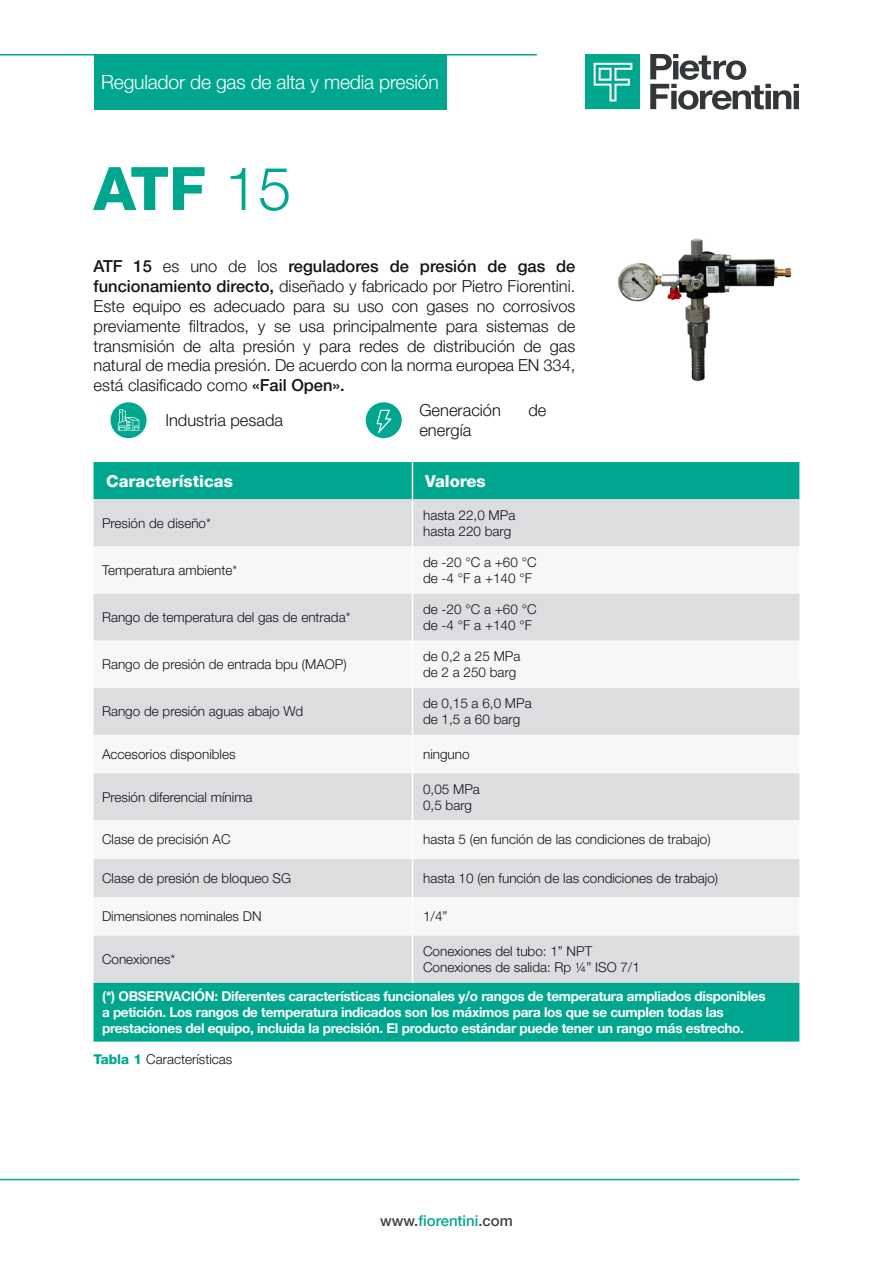
<style>
.page{position:relative;width:893px;height:1263px;background:#fff}
.page>*{position:absolute;margin:0;border:0;box-sizing:border-box;transform-origin:0 0}
.Titolo_Capitolo{font:800 60px "Helvetica Neue LT Pro";color:#00a78e}
.t1{font:300 19.5px "Helvetica Neue LT Pro";letter-spacing:-.01em;color:#fff}
.Testo{font:300 16.5px/19.8px "Helvetica Neue LT Pro";color:#121418;text-align:justify}
.titoli_tabella_bianc{font:800 16.5px "Helvetica Neue LT Pro";color:#fff}
.titoletto_technische{font:500 15px "Helvetica Neue LT Pro";color:#00a78e}
.testo_tabella{font:300 13.5px "Helvetica Neue LT Pro";color:#121418}
.testo_tabella-2{font:700 13.5px/16.2px "Helvetica Neue LT Pro";letter-spacing:-.02em;color:#fff}
.s1{font-weight:300}
.s2{font-weight:500}
.s3{font-weight:800;color:#00a78e}
.s4{color:#414243}
</style>
<div class="page">
<hr style="left:0;top:54px;width:537px;height:2px;background:#00a78e">
<hr style="left:0;top:1179px;width:799px;height:1px;background:#00a78e">
<div style="left:94px;top:55px;width:352px;height:55px;background:#00a78e"></div>
<svg style="left:650px;top:54px;width:149px;height:56px"></svg>
<svg style="left:585px;top:54px;width:55px;height:55px;background:#25b39e"></svg>
<div style="left:94px;top:462px;width:705px;height:579px;background:#00a78e"></div>
<div style="left:94px;top:499px;width:705px;height:483px;background:#dcdddf"></div>
<svg style="left:94px;top:546px;width:705px;height:389px"></svg>
<hr style="left:412px;top:546px;width:1px;height:47px;background:#fff">
<hr style="left:412px;top:593px;width:1px;height:48px;background:#fff">
<hr style="left:412px;top:641px;width:1px;height:47px;background:#fff">
<hr style="left:412px;top:688px;width:1px;height:47px;background:#fff">
<hr style="left:412px;top:735px;width:1px;height:38px;background:#fff">
<hr style="left:412px;top:773px;width:1px;height:47px;background:#fff">
<hr style="left:412px;top:820px;width:1px;height:39px;background:#fff">
<hr style="left:412px;top:859px;width:1px;height:38px;background:#fff">
<hr style="left:412px;top:897px;width:1px;height:38px;background:#fff">
<hr style="left:412px;top:935px;width:1px;height:47px;background:#fff">
<hr style="left:412px;top:499px;width:1px;height:47px;background:#fff">
<hr style="left:412px;top:462px;width:1px;height:37px;background:#fff">
<img style="left:618px;top:238px;width:173px;height:143px">
<div style="left:111px;top:402px;width:36px;height:36px;background:#00a78e;border-radius:50%"></div>
<svg style="left:118px;top:409px;width:21px;height:21px"></svg>
<div style="left:366px;top:402px;width:36px;height:36px;background:#00a78e;border-radius:50%"></div>
<svg style="left:377px;top:410px;width:14px;height:23px"></svg>
<h2 class="t1" style="left:101px;top:70px;width:339px">Regulador de gas de alta y media presión</h2>
<p class="Titolo_Capitolo" style="left:94px;top:153px;width:199px">ATF <span class="s1">15</span></p>
<p class="Testo" style="left:94px;top:256px;width:483px"><span class="s2">ATF 15</span> es uno de los <span class="s2">reguladores de presión de gas de funcionamiento directo,</span> diseñado y fabricado por Pietro Fiorentini.<br>Este equipo es adecuado para su uso con gases no corrosivos previamente filtrados, y se usa principalmente para sistemas de transmisión de alta presión y para redes de distribución de gas natural de media presión. De acuerdo con la norma europea EN 334, está clasificado como <span class="s2">«Fail Open».</span></p>
<p class="Testo" style="left:165px;top:410px;width:119px">Industria pesada</p>
<p class="Testo" style="left:419px;top:400px;width:83px">Generación</p>
<p class="Testo" style="left:528px;top:400px;width:20px">de</p>
<p class="Testo" style="left:419px;top:420px;width:53px">energía</p>
<p class="titoli_tabella_bianc" style="left:106px;top:471px;width:128px">Características</p>
<p class="titoli_tabella_bianc" style="left:425px;top:471px;width:62px">Valores</p>
<p class="testo_tabella" style="left:102px;top:515px;width:110px">Presión de diseño*</p>
<p class="testo_tabella" style="left:423px;top:507px;width:94px">hasta 22,0 MPa</p>
<p class="testo_tabella" style="left:423px;top:523px;width:90px">hasta 220 barg</p>
<p class="testo_tabella" style="left:102px;top:562px;width:137px">Temperatura ambiente*</p>
<p class="testo_tabella" style="left:102px;top:609px;width:250px">Rango de temperatura del gas de entrada*</p>
<p class="testo_tabella" style="left:102px;top:656px;width:246px">Rango de presión de entrada bpu (MAOP)</p>
<p class="testo_tabella" style="left:102px;top:703px;width:203px">Rango de presión aguas abajo Wd</p>
<p class="testo_tabella" style="left:423px;top:554px;width:115px">de -20 °C a +60 °C</p>
<p class="testo_tabella" style="left:423px;top:570px;width:110px">de -4 °F a +140 °F</p>
<p class="testo_tabella" style="left:423px;top:601px;width:115px">de -20 °C a +60 °C</p>
<p class="testo_tabella" style="left:423px;top:617px;width:110px">de -4 °F a +140 °F</p>
<p class="testo_tabella" style="left:423px;top:648px;width:99px">de 0,2 a 25 MPa</p>
<p class="testo_tabella" style="left:423px;top:664px;width:95px">de 2 a 250 barg</p>
<p class="testo_tabella" style="left:423px;top:695px;width:110px">de 0,15 a 6,0 MPa</p>
<p class="testo_tabella" style="left:423px;top:711px;width:99px">de 1,5 a 60 barg</p>
<p class="testo_tabella" style="left:102px;top:746px;width:135px">Accesorios disponibles</p>
<p class="testo_tabella" style="left:423px;top:746px;width:48px">ninguno</p>
<p class="testo_tabella" style="left:102px;top:788px;width:152px">Presión diferencial mínima</p>
<p class="testo_tabella" style="left:423px;top:780px;width:58px">0,05 MPa</p>
<p class="testo_tabella" style="left:423px;top:797px;width:51px">0,5 barg</p>
<p class="testo_tabella" style="left:102px;top:831px;width:130px">Clase de precisión AC</p>
<p class="testo_tabella" style="left:423px;top:831px;width:289px">hasta 5 (en función de las condiciones de trabajo)</p>
<p class="testo_tabella" style="left:102px;top:870px;width:191px">Clase de presión de bloqueo SG</p>
<p class="testo_tabella" style="left:423px;top:870px;width:297px">hasta 10 (en función de las condiciones de trabajo)</p>
<p class="testo_tabella" style="left:102px;top:908px;width:161px">Dimensiones nominales DN</p>
<p class="testo_tabella" style="left:423px;top:908px;width:26px">1/4”</p>
<p class="testo_tabella" style="left:102px;top:951px;width:75px">Conexiones*</p>
<p class="testo_tabella" style="left:423px;top:943px;width:171px">Conexiones del tubo: 1” NPT</p>
<p class="testo_tabella" style="left:423px;top:959px;width:218px">Conexiones de salida: Rp ¼” ISO 7/1</p>
<p class="testo_tabella-2" style="left:102px;top:987px;width:665px">(*) OBSERVACIÓN: Diferentes características funcionales y/o rangos de temperatura ampliados disponibles a petición. Los rangos de temperatura indicados son los máximos para los que se cumplen todas las prestaciones del equipo, incluida la precisión. El producto estándar puede tener un rango más estrecho.</p>
<p class="testo_tabella" style="left:94px;top:1051px;width:140px"><span class="s3">Tabla 1</span> Características</p>
<p class="titoletto_technische" style="left:380px;top:1211px;width:134px"><span class="s4">www.</span>fiorentini<span class="s4">.com</span></p>
</div>
